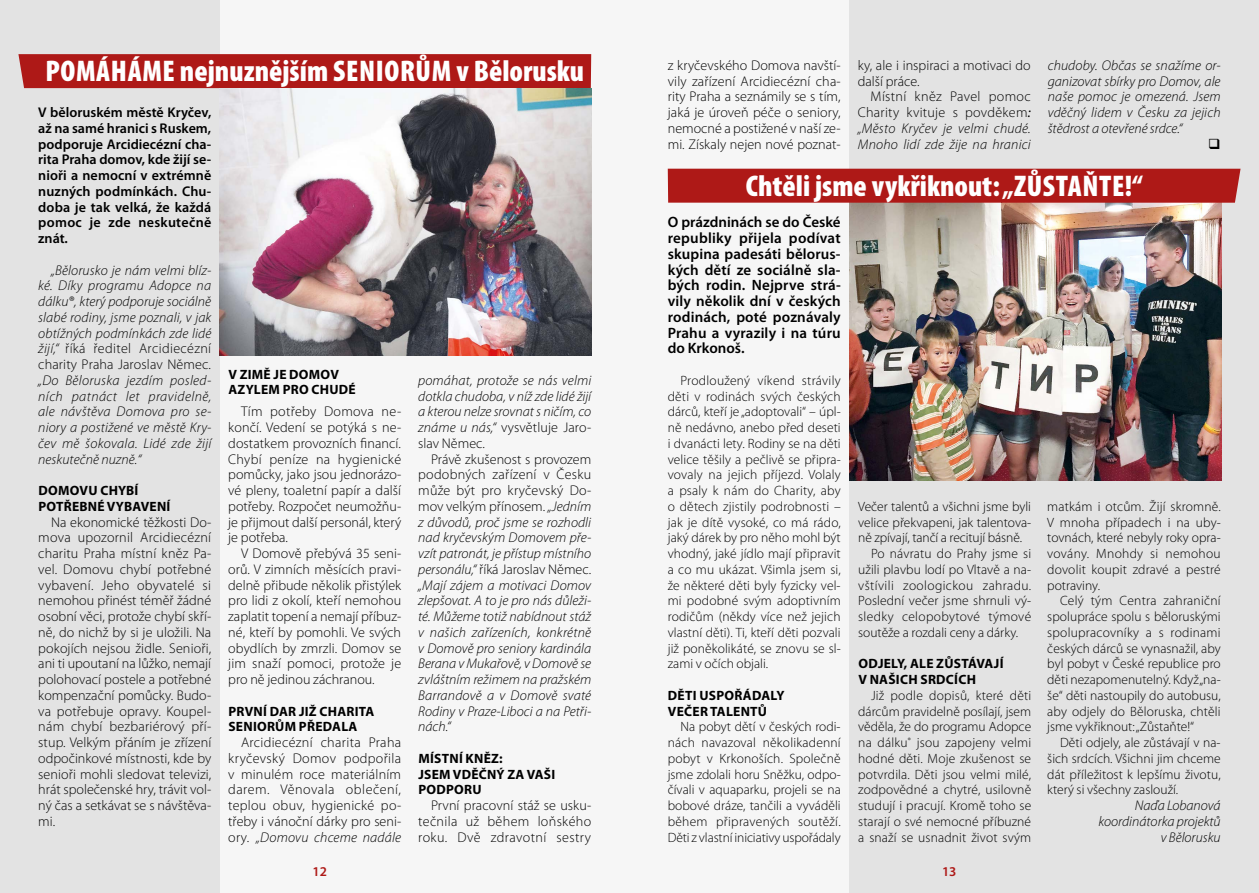
<style>
.page{position:relative;width:1259px;height:893px;background:#f6f6f6}
.page>*{position:absolute;margin:0;border:0;box-sizing:border-box;transform-origin:0 0}
.t1{font:900 condensed 30px "Myriad Pro";color:#fff}
.t2{font:600 15px/15.8px "Myriad Pro";letter-spacing:.01em;color:#000;text-align:justify}
.t3{font:300 14.1px/15.8px "Myriad Pro";letter-spacing:.005em;color:#000;text-align:justify}
.t4{font:italic 300 14.1px/15.8px "Myriad Pro";letter-spacing:.005em;color:#000;text-align:justify}
.t5{font:600 14.1px/15.8px "Myriad Pro";letter-spacing:.01em;color:#000;text-align:justify}
.t6{font:300 13.5px/15.8px "Myriad Pro";letter-spacing:.005em;color:#000;text-align:justify}
.t7{font:700 13.5px/15.8px "Myriad Pro";letter-spacing:.02em;color:#000}
.t8{font:300 13.5px "Myriad Pro";letter-spacing:.03em;color:#000}
.t9{font:600 13.5px "Myriad Pro";color:#ae1917}
.s1{font-style:normal}
.s2{font-weight:400}
.s3{font-style:italic}
</style>
<div class="page">
<div style="left:849px;top:0;width:410px;height:893px;background:#e3e3e3"></div>
<div style="left:0;top:0;width:220px;height:893px;background:#e3e3e3"></div>
<div style="left:18px;top:54px;width:573px;height:34px;background:#ae1917"></div>
<img style="left:220px;top:88px;width:371px;height:268px">
<img style="left:849px;top:203px;width:372px;height:277px">
<div style="left:668px;top:169px;width:572px;height:34px;background:#ae1917"></div>
<h1 class="t1" style="left:46px;top:52px;width:540px">Pomáháme nejnuznějším senio rům v Bělorusku</h1>
<p class="t3" style="left:668px;top:57px;width:174px">z kryčevského Domova navští&shy;vily zařízení Arcidiecézní cha&shy;rity Praha a seznámily se s tím, jaká je úroveň péče o seniory, nemocné a postižené v naší ze&shy;mi. Získaly nejen nové poznat-</p>
<p class="t3" style="left:857px;top:57px;width:174px">ky, ale i inspiraci a motivaci do další práce.</p>
<p class="t4" style="left:1047px;top:57px;width:174px">chudoby. Občas se snažíme or&shy;ganizovat sbírky pro Domov, ale naše pomoc je omezená. Jsem vděčný lidem v Česku za jejich štědrost a otevřené srdce.“</p>
<p class="t4" style="left:857px;top:89px;width:175px;text-indent:13px"><span class="s1">Místní kněz Pavel pomoc Charity kvituje s povděkem</span><span class="s2">: </span>„Město Kryčev je velmi chudé.<br>Mnoho lidí zde žije na hranici</p>
<p class="t5" style="left:38px;top:104px;width:174px">V běloruském městě Kryčev, až na samé hranici s Ruskem, podporuje Arcidiecézní cha&shy;rita Praha domov, kde žijí se&shy;nioři a nemocní v extrémně nuzných podmínkách. Chu&shy;doba je tak velká, že každá pomoc je zde neskutečně znát.</p>
<p class="t4" style="left:38px;top:262px;width:175px;text-indent:13px">„Bělorusko je nám velmi blíz&shy;ké. Díky programu Adopce na dálku®, který podporuje sociálně slabé rodiny, jsme poznali, v jak obtížných podmínkách zde lidé žijí,“ <span class="s1">říká ředitel Arcidiecézní charity Praha Jaroslav Němec.</span></p>
<p class="t4" style="left:38px;top:372px;width:175px">„Do Běloruska jezdím posled&shy;ních patnáct let pravidelně, ale návštěva Domova pro se&shy;niory a postižené ve městě Kry&shy;čev mě šokovala. Lidé zde žijí neskutečně nuzně.“</p>
<p class="t7" style="left:38px;top:482px;width:134px">DOMOVU CHYBÍ<br>POTŘEBNÉ VYBAVENÍ</p>
<p class="t3" style="left:38px;top:514px;width:175px;text-indent:13px">Na ekonomické těžkosti Do&shy;mova upozornil Arcidiecézní charitu Praha místní kněz Pa&shy;vel. Domovu chybí potřebné vybavení. Jeho obyvatelé si nemohou přinést téměř žádné osobní věci, protože chybí skří&shy;ně, do nichž by si je uložili. Na pokojích nejsou židle. Senioři, ani ti upoutaní na lůžko, nemají polohovací postele a potřebné kompenzační pomůcky. Budo&shy;va potřebuje opravy. Koupel&shy;nám chybí bezbariérový pří&shy;stup. Velkým přáním je zřízení odpočinkové místnosti, kde by senioři mohli sledovat televizi, hrát společenské hry, trávit vol&shy;ný čas a setkávat se s návštěva&shy;mi.</p>
<h1 class="t1" style="left:746px;top:167px;width:398px">Chtěli jsme vykřiknout: „Zůstaňte!“</h1>
<p class="t2" style="left:668px;top:214px;width:174px">O prázdninách se do České republiky přijela podívat skupina padesáti bělorus&shy;kých dětí ze sociálně sla&shy;bých rodin. Nejprve strá&shy;vily několik dní v českých rodinách, poté poznávaly Prahu a vyrazily i na túru do Krkonoš.</p>
<p class="t6" style="left:668px;top:372px;width:175px;text-indent:13px">Prodloužený víkend strávily děti v rodinách svých českých dárců, kteří je „adoptovali“ – úpl&shy;ně nedávno, anebo před deseti i dvanácti lety. Rodiny se na děti velice těšily a pečlivě se připra&shy;vovaly na jejich příjezd. Volaly a psaly k nám do Charity, aby o dětech zjistily podrobnosti – jak je dítě vysoké, co má rádo, jaký dárek by pro něho mohl být vhodný, jaké jídlo mají připravit a co mu ukázat. Všimla jsem si, že některé děti byly fyzicky vel&shy;mi podobné svým adoptivním rodičům (někdy více než jejich vlastní děti). Ti, kteří děti pozvali již poněkolikáté, se znovu se sl&shy;zami v očích objali.</p>
<p class="t7" style="left:668px;top:687px;width:118px">DĚTI USPOŘÁDALY<br>VEČER TALENTŮ</p>
<p class="t6" style="left:668px;top:719px;width:174px;text-indent:13px">N a pobyt dětí v českých rodi&shy;nách navazoval několikadenní pobyt v Krkonoších. Společně jsme zdolali horu Sněžku, odpo&shy;čívali v aquaparku, projeli se na bobové dráze, tančili a vyváděli během připravených soutěží.<br>Děti z vlastní iniciativy uspořádaly</p>
<p class="t7" style="left:228px;top:366px;width:129px">V ZIMĚ JE DOMOV<br>AZYLEM PRO CHUDÉ</p>
<p class="t3" style="left:228px;top:404px;width:174px;text-indent:13px">Tím potřeby Domova ne&shy;končí. Vedení se potýká s ne&shy;dostatkem provozních financí.<br>Chybí peníze na hygienické pomůcky, jako jsou jednorázo&shy;vé pleny, toaletní papír a další potřeby. Rozpočet neumožňu&shy;je přijmout další personál, který je potřeba.</p>
<p class="t3" style="left:228px;top:545px;width:175px;text-indent:13px">V Domově přebývá 35 seni&shy;orů. V zimních měsících pravi&shy;delně přibude několik přistýlek pro lidi z okolí, kteří nemohou zaplatit topení a nemají příbuz&shy;né, kteří by pomohli. Ve svých obydlích by zmrzli. Domov se jim snaží pomoci, protože je pro ně jedinou záchranou.</p>
<p class="t7" style="left:228px;top:703px;width:148px">PRVNÍ DAR JIŽ CHARITA<br>SENIORŮM PŘEDALA</p>
<p class="t3" style="left:228px;top:734px;width:175px;text-indent:13px">Arcidiecézní charita Praha kryčevský Domov podpořila v minulém roce materiálním darem. Věnovala oblečení, teplou obuv, hygienické po&shy;třeby i vánoční dárky pro seni&shy;ory. <span class="s3">„Domovu chceme nadále</span></p>
<p class="t4" style="left:418px;top:372px;width:174px">pomáhat, protože se nás velmi dotkla chudoba, v níž zde lidé žijí a kterou nelze srovnat s ničím, co známe u nás,“ <span class="s1">vysvětluje Jaro&shy;slav Němec.</span></p>
<p class="t4" style="left:418px;top:451px;width:175px;text-indent:13px"><span class="s1">Právě zkušenost s provozem podobných zařízení v Česku může být pro kryčevský Do&shy;mov velkým přínosem.</span> „Jedním z důvodů, proč jsme se rozhodli nad kryčevským Domovem pře&shy;vzít patronát, je přístup místního personálu,“ <span class="s1">říká Jaroslav N ěmec. </span>„Mají zájem a motivaci Domov zlepšovat. A to je pro nás důleži&shy;té. Můžeme totiž nabídnout stáž v našich zařízeních, konkrétně v Domově pro seniory kardinála Berana v Mukařově, v Domově se zvláštním režimem na pražském Barrandově a v Domově svaté Rodiny v Praze-Liboci a na Petři&shy;nách.“</p>
<p class="t7" style="left:418px;top:750px;width:138px">MÍSTNÍ KNĚZ:<br>JSEM VDĚČNÝ ZA VAŠI<br>PODPORU</p>
<p class="t3" style="left:418px;top:797px;width:174px;text-indent:13px">První pracovní stáž se usku&shy;tečnila už během loňského roku. Dvě zdravotní sestry</p>
<p class="t6" style="left:1047px;top:498px;width:175px">matkám i otcům. Žijí skromně.<br>V mnoha případech i na uby&shy;tovnách, které nebyly roky opra&shy;vovány. Mnohdy si nemohou dovolit koupit zdravé a pestré potraviny.</p>
<p class="t6" style="left:1047px;top:593px;width:175px;text-indent:13px">Celý tým Centra zahraniční spolupráce spolu s běloruskými spolupracovníky a s rodinami českých dárců se vynasnažil, aby byl pobyt v České republice pro děti nezapomenutelný. Když „na&shy;še“ děti nastoupily do autobusu, aby odjely do Běloruska, chtěli jsme vykřiknout: „Zůstaňte!“</p>
<p class="t6" style="left:1047px;top:735px;width:175px;text-indent:13px">Děti odjely, ale zůstávají v na&shy;šich srdcích. Všichni jim chceme dát příležitost k lepšímu životu, který si všechny zaslouží.</p>
<p class="t4" style="left:1098px;top:797px;width:124px;text-align:right">Naďa Lobanová koordinátorka projektů v Bělorusku</p>
<p class="t6" style="left:858px;top:498px;width:174px">Večer talentů a všichni jsme byli</p>
<p class="t6" style="left:858px;top:514px;width:174px">velice překvapeni, jak talentova-</p>
<p class="t6" style="left:858px;top:530px;width:165px">ně zpívají, tančí a recitují básně.</p>
<p class="t6" style="left:871px;top:546px;width:162px">Po návratu do Prahy jsme si</p>
<p class="t6" style="left:858px;top:561px;width:174px">užili plavbu lodí po Vltavě a na-</p>
<p class="t8" style="left:858px;top:577px;width:175px">vštívili zoologickou zahradu.</p>
<p class="t6" style="left:858px;top:593px;width:174px">Poslední večer jsme shrnuli vý-</p>
<p class="t6" style="left:858px;top:609px;width:174px">sledky celopobytové týmové</p>
<p class="t6" style="left:858px;top:624px;width:161px">soutěže a rozdali ceny a dárky.</p>
<p class="t7" style="left:858px;top:656px;width:147px">ODJELY, ALE ZŮSTÁVAJÍ<br>V NAŠICH SRDCÍCH</p>
<p class="t6" style="left:858px;top:687px;width:174px;text-indent:13px">Již podle dopisů, které děti dárcům pravidelně posílají, jsem věděla, že do programu Adopce na dálku<sup>®</sup> jsou zapojeny velmi hodné děti. Moje zkušenost se potvrdila. Děti jsou velmi milé, zodpovědné a chytré, usilovně studují i pracují. Kromě toho se starají o své nemocné příbuzné a snaží se usnadnit život svým</p>
<p class="t9" style="left:312px;top:863px;width:16px">12</p>
<p class="t9" style="left:942px;top:863px;width:16px">13</p>
</div>
